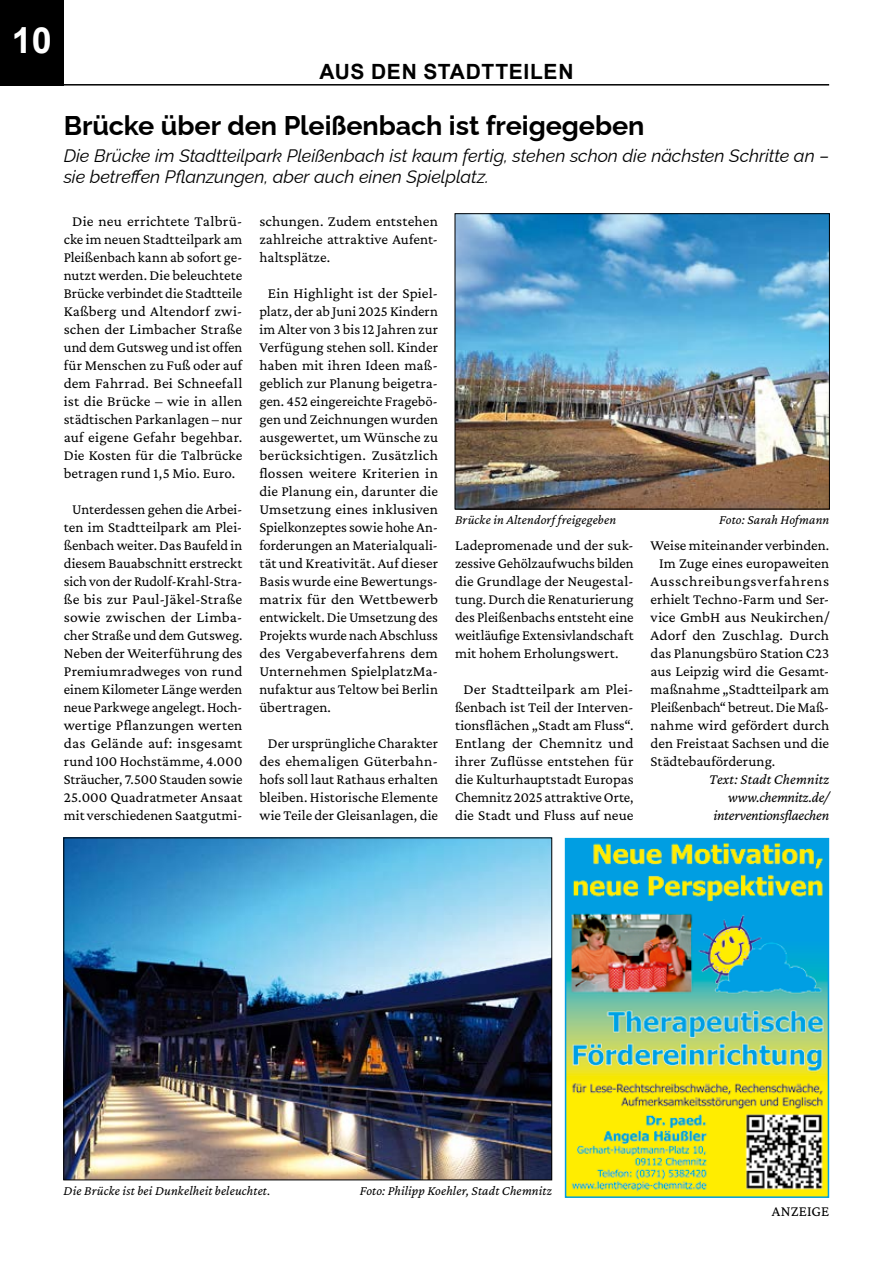
<style>
.page{position:relative;width:893px;height:1263px;background:#fff}
.page>*{position:absolute;margin:0;border:0;box-sizing:border-box;transform-origin:0 0}
.t1{font:700 33px "Arial";color:#fff}
.t2{font:100 27px "Raleway";letter-spacing:-.005em;color:#000}
.t3{font:700 21px "Arial";letter-spacing:.03em;color:#000}
.t4{font:italic 100 18px/21.6px "Raleway";letter-spacing:-.005em;color:#000}
.t5{font:15px/18px "Crimson Pro";letter-spacing:.005em;color:#000;text-align:center}
.t6{font:italic 15px/18px "Crimson Pro";letter-spacing:-.005em;color:#000;text-align:right}
.t7{font:15px "Crimson Pro";letter-spacing:.04em;color:#000}
.t8{font:italic 13.5px "Crimson Pro";letter-spacing:.01em;color:#000}
.s1{font-size:36px}
</style>
<div class="page">
<div style="left:0;top:0;width:64px;height:86px;background:#000"></div>
<hr style="left:64px;top:84px;width:765px;height:2px;background:#000">
<img style="left:568px;top:841px;width:258px;height:354px">
<div style="left:565px;top:838px;width:264px;height:360px;border:2px solid #009fe2"></div>
<img style="left:66px;top:840px;width:484px;height:338px">
<img style="left:457px;top:215px;width:371px;height:292px">
<div style="left:455px;top:213px;width:375px;height:296px;border:1px solid #000"></div>
<h1 class="t1" style="left:10px;top:16px;width:43px">1 0<span class="s1">0</span></h1>
<h3 class="t3" style="left:319px;top:57px;width:256px">AUS DEN STADTTEILEN</h3>
<h2 class="t2" style="left:64px;top:104px;width:582px">Brücke über den Pleißenbach ist freigegeben</h2>
<p class="t4" style="left:64px;top:142px;width:767px">Die Brücke im Stadtteilpark Pleißenbach ist kaum fertig, stehen schon die nächsten Schritte an – sie betreffen Pflanzungen, aber auch einen Spielplatz.</p>
<p class="t5" style="left:64px;top:212px;width:180px">Die neu errichtete Talbrü&shy;cke im neuen Stadtteilpark am<br>Pleißenbach kann ab sofort ge&shy;nutzt werden. Die beleuchtete<br>Brücke verbindet die Stadtteile<br>Kaßberg und Altendorf zwi&shy;schen der Limbacher Straße und dem Gutsweg und ist offen für Menschen zu Fuß oder auf dem Fahrrad. Bei Schneefall ist die Brücke – wie in allen städtischen Parkanlagen – nur auf eigene Gefahr begehbar.<br>Die Kosten für die Talbrücke betragen rund 1,5 Mio. Euro.</p>
<p class="t5" style="left:64px;top:500px;width:180px">Unterdessen gehen die Arbei&shy;ten im Stadtteilpark am Plei&shy;ßenbach weiter. Das Baufeld in diesem Bauabschnitt erstreckt sich von der Rudolf-Krahl-Stra&shy;ße bis zur Paul-Jäkel-Straße sowie zwischen der Limba&shy;cher Straße und dem Gutsweg.<br>Neben der Weiterführung des<br>Premiumradweges von rund einem Kilometer Länge werden neue Parkwege angelegt. Hoch&shy;wertige Pflanzungen werten das Gelände auf: insgesamt rund 100 Hochstämme, 4.000<br>Sträucher, 7.500 Stauden sowie<br>25.000 Quadratmeter Ansaat mit verschiedenen Saatgutmi-</p>
<p class="t5" style="left:259px;top:212px;width:180px;text-align:justify">schungen. Zudem entstehen zahlreiche attraktive Aufent&shy;haltsplätze.</p>
<p class="t5" style="left:259px;top:284px;width:180px;text-align:justify;text-indent:9px">Ein Highlight ist der Spiel&shy;platz, der ab Juni 2025 Kindern im Alter von 3 bis 12 Jahren zur Verfügung stehen soll. Kinder haben mit ihren Ideen maß&shy;geblich zur Planung beigetra&shy;gen. 452 eingereichte Fragebö&shy;gen und Zeichnungen wurden ausgewertet, um Wünsche zu berücksichtigen. Zusätzlich flossen weitere Kriterien in die Planung ein, darunter die Umsetzung eines inklusiven Spielkonzeptes sowie hohe An&shy;forderungen an Materialquali&shy;tät und Kreativität. Auf dieser Basis wurde eine Bewertungs&shy;matrix für den Wettbewerb entwickelt. Die Umsetzung des Projekts wurde nach Abschluss des Vergabeverfahrens dem Unternehmen SpielplatzMa&shy;nufaktur aus Teltow bei Berlin übertragen.</p>
<p class="t5" style="left:259px;top:734px;width:180px">Der ursprüngliche Charakter des ehemaligen Güterbahn&shy;hofs soll laut Rathaus erhalten bleiben. Historische Elemente wie Teile der Gleisanlagen, die</p>
<p class="t8" style="left:455px;top:511px;width:163px">Brücke in Altendorf freigegeben</p>
<p class="t8" style="left:719px;top:511px;width:112px">Foto: Sarah Hofmann</p>
<p class="t5" style="left:455px;top:536px;width:180px;text-align:justify">Ladepromenade und der suk&shy;zessive Gehölzaufwuchs bilden die Grundlage der Neugestal&shy;tung. Durch die Renaturierung des Pleißenbachs entsteht eine weitläufige Extensivlandschaft mit hohem Erholungswert.</p>
<p class="t5" style="left:455px;top:680px;width:180px">Der Stadtteilpark am Plei&shy;ßenbach ist Teil der Interven&shy;tionsflächen „Stadt am Fluss“.<br>Entlang der Chemnitz und ihrer Zuflüsse entstehen für die Kulturhauptstadt Europas<br>Chemnitz 2025 attraktive Orte, die Stadt und Fluss auf neue</p>
<p class="t5" style="left:651px;top:536px;width:180px">Weise miteinander verbinden.</p>
<p class="t5" style="left:659px;top:554px;width:172px">Im Zuge eines europaweiten</p>
<p class="t7" style="left:651px;top:571px;width:180px">Ausschreibungsverfahrens</p>
<p class="t5" style="left:651px;top:590px;width:180px">erhielt Techno-Farm und Ser-</p>
<p class="t5" style="left:651px;top:608px;width:180px">vice GmbH aus Neukirchen/</p>
<p class="t5" style="left:651px;top:626px;width:180px">Adorf den Zuschlag. Durch</p>
<p class="t5" style="left:651px;top:644px;width:180px">das Planungsbüro Station C23</p>
<p class="t5" style="left:651px;top:662px;width:180px">aus Leipzig wird die Gesamt-</p>
<p class="t5" style="left:651px;top:680px;width:180px">maßnahme „Stadtteilpark am</p>
<p class="t5" style="left:651px;top:698px;width:180px">Pleißenbach“ betreut. Die Maß-</p>
<p class="t5" style="left:651px;top:716px;width:180px">nahme wird gefördert durch</p>
<p class="t5" style="left:651px;top:734px;width:180px">den Freistaat Sachsen und die</p>
<p class="t5" style="left:651px;top:752px;width:126px">Städtebauförderung.</p>
<p class="t6" style="left:709px;top:770px;width:122px">Text: Stadt Chemnitz www.chemnitz.de/ interventionsflaechen</p>
<p class="t8" style="left:64px;top:1182px;width:208px">Die Brücke ist bei Dunkelheit beleuchtet.</p>
<p class="t8" style="left:360px;top:1182px;width:194px">Foto: Philipp Koehler, Stadt Chemnitz</p>
<p class="t5" style="left:772px;top:1202px;width:59px">ANZEIGE</p>
</div>
